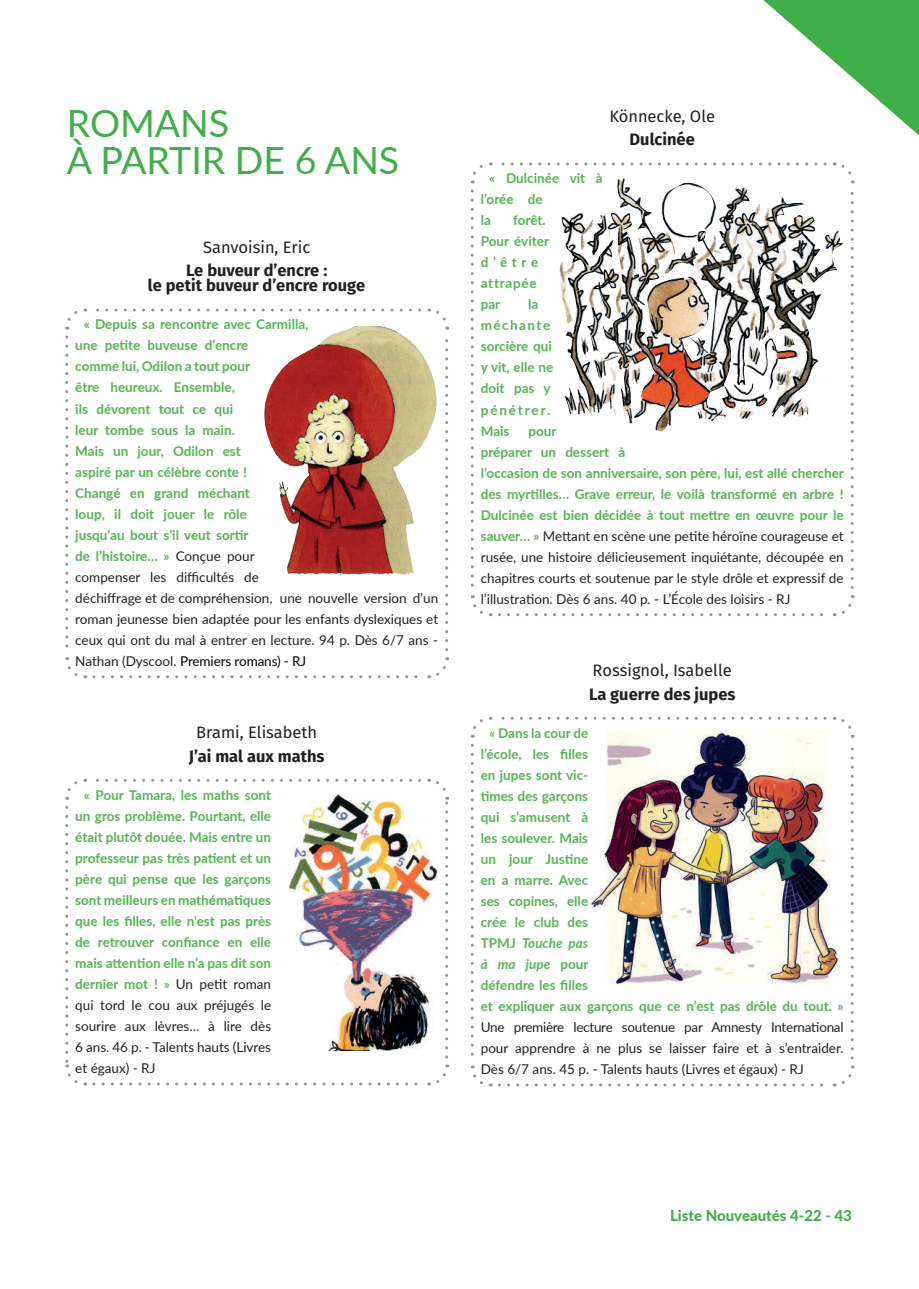
<style>
.page{position:relative;width:919px;height:1289px;background:#fff}
.page>*{position:absolute;margin:0;border:0;box-sizing:border-box;transform-origin:0 0}
.t1{font:37.5px/37.5px "Lato";color:#40ae49}
.t2{font:700 16.5px/15px "Fira Sans";color:#231f20;text-align:center}
.t3{font:16.5px "Fira Sans";color:#231f20}
.t4{font:800 15px "Lato";color:#40ae49}
.t5{font:700 13.5px/21px "Lato";color:#56b455}
.t6{font:13.5px/21px "Lato";color:#231f20}
.s1{font-weight:400;color:#231f20}
.s2{font-weight:400;color:#000001}
.s3{font-weight:700;color:#56b455}
.s4{font-style:italic}
</style>
<div class="page">
<svg style="left:65px;top:337px;width:21px;height:342px"></svg>
<svg style="left:94px;top:657px;width:356px;height:21px"></svg>
<svg style="left:428px;top:308px;width:20px;height:341px"></svg>
<svg style="left:65px;top:308px;width:354px;height:21px"></svg>
<svg style="left:65px;top:807px;width:21px;height:279px"></svg>
<svg style="left:94px;top:1064px;width:355px;height:21px"></svg>
<svg style="left:428px;top:778px;width:20px;height:279px"></svg>
<svg style="left:65px;top:778px;width:354px;height:21px"></svg>
<img style="left:264px;top:326px;width:176px;height:249px">
<img style="left:288px;top:794px;width:149px;height:256px">
<svg style="left:470px;top:0;width:448px;height:617px"></svg>
<svg style="left:470px;top:745px;width:21px;height:342px"></svg>
<svg style="left:499px;top:1065px;width:356px;height:21px"></svg>
<svg style="left:834px;top:716px;width:19px;height:341px"></svg>
<svg style="left:470px;top:716px;width:355px;height:21px"></svg>
<img style="left:588px;top:729px;width:251px;height:255px">
<img style="left:586px;top:178px;width:181px;height:253px">
<h1 class="t1" style="left:67px;top:103px;width:334px">ROMANS<br>À PARTIR DE 6 ANS</h1>
<p class="t3" style="left:203px;top:235px;width:109px">Sanvoisin, Eric</p>
<p class="t2" style="left:148px;top:262px;width:219px">Le buveur d’encre :<br>le petit buveur d’encre rouge</p>
<p class="t5" style="left:75px;top:313px;width:364px;text-indent:9px">« Depuis sa rencontre avec Carmilla,<br>une petite buveuse d’encre<br>comme lui, Odilon a tout pour<br>être heureux. Ensemble,<br>ils dévorent tout ce qui<br>leur tombe sous la main.<br>Mais un jour, Odilon est<br>aspiré par un célèbre conte !<br>Changé en grand méchant<br>loup, il doit jouer le rôle<br>jusqu’au bout s’il veut sortir<br>de l’histoire… » <span class="s1">Conçue pour<br>compenser les difficultés de<br>déchiffrage et de compréhension, une nouvelle version d’un roman jeunesse bien adaptée pour les enfants dyslexiques et ceux qui ont du mal à entrer en lecture. 94 p. Dès 6/7 ans - Nathan (Dyscool.</span> <span class="s2">Premiers romans) - RJ</span></p>
<p class="t3" style="left:196px;top:720px;width:122px">Brami, Elisabeth</p>
<p class="t2" style="left:189px;top:747px;width:137px">J’ai mal aux maths</p>
<p class="t5" style="left:75px;top:783px;width:197px;text-align:justify;text-indent:9px">« Pour Tamara, les maths sont un gros problème. Pourtant, elle était plutôt douée. Mais entre un professeur pas très patient et un père qui pense que les garçons sont meilleurs en mathématiques que les filles, elle n'est pas près de retrouver confiance en elle mais attention elle n’a pas dit son dernier mot ! » <span class="s1">Un petit roman qui tord le cou aux préjugés le sourire aux lèvres… à lire dès 6 ans. 46 p. - Talents hauts (Livres et égaux) - RJ</span></p>
<p class="t3" style="left:609px;top:103px;width:107px">Könnecke, Ole</p>
<p class="t2" style="left:629px;top:131px;width:67px">Dulcinée</p>
<p class="t5" style="left:480px;top:167px;width:123px;text-indent:9px">« Dulcinée vit à l’orée de<br>la</p>
<p class="t5" style="left:480px;top:209px;width:70px;text-indent:32px">forêt.<br>Pour éviter d’être attrapée par</p>
<p class="t5" style="left:480px;top:293px;width:74px;text-indent:47px">la méchante sorcière qui y vit, elle ne doit pas y pénétrer.<br>Mais</p>
<p class="t6" style="left:480px;top:419px;width:364px;text-indent:48px"><span class="s3">pour<br>préparer un dessert à<br>l’occasion de son anniversaire, son père, lui, est allé chercher des myrtilles… Grave erreur, le voilà transformé en arbre !<br>Dulcinée est bien décidée à tout mettre en œuvre pour le sauver… »</span> Mettant en scène une petite héroïne courageuse et rusée, une histoire délicieusement inquiétante, découpée en chapitres courts et soutenue par le style drôle et expressif de l’illustration. Dès 6 ans. 40 p. - L’École des loisirs - RJ</p>
<p class="t3" style="left:592px;top:658px;width:141px">Rossignol, Isabelle</p>
<p class="t2" style="left:589px;top:685px;width:148px">La guerre des jupes</p>
<p class="t5" style="left:480px;top:721px;width:364px;text-indent:9px">« Dans la cour de<br>l’école, les filles<br>en jupes sont vic-<br>times des garçons<br>qui s’amusent à<br>les soulever. Mais<br>un jour Justine<br>en a marre. Avec<br>ses copines, elle<br>crée le club des<br>TPMJ <span class="s4">Touche pas<br>à ma jupe</span> pour<br>défendre les filles<br>et expliquer aux garçons que ce n’est pas drôle du tout. »</p>
<p class="t6" style="left:480px;top:1015px;width:364px;text-align:justify">Une première lecture soutenue par Amnesty International pour apprendre à ne plus se laisser faire et à s’entraider.<br>Dès 6/7 ans. 45 p. - Talents hauts (Livres et égaux) - RJ</p>
<p class="t4" style="left:670px;top:1204px;width:183px">Liste Nouveautés 4-22 - 43</p>
</div>
